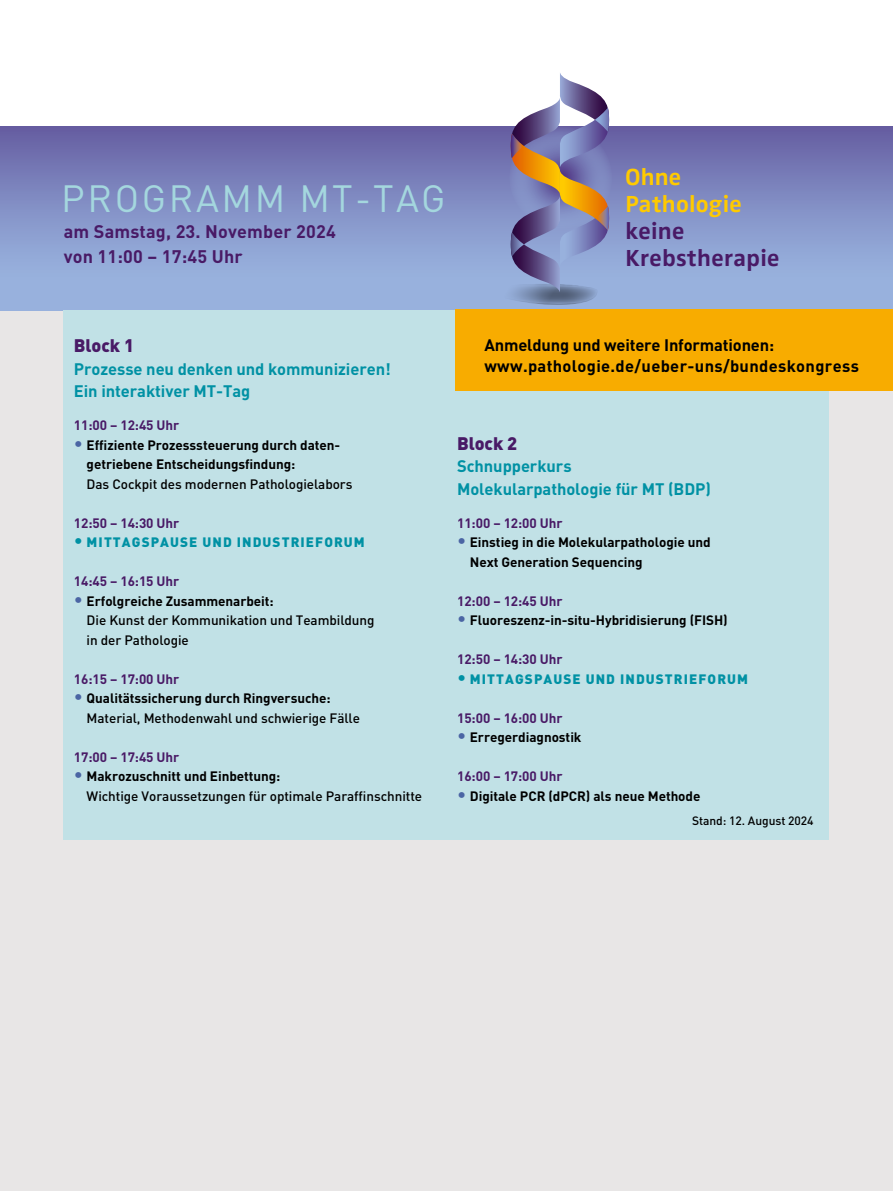
<style>
.page{position:relative;width:893px;height:1191px;background:#fff}
.page>*{position:absolute;margin:0;border:0;box-sizing:border-box;transform-origin:0 0}
._06_BU_fett{font:37.5px "DIN Pro";letter-spacing:.07em;color:#a4d7de}
.t1{font:700 24px "Zwo Pro";letter-spacing:.015em;color:#491a66}
.t2{font:700 24px "Zwo Pro";letter-spacing:.01em;color:#ffca00}
._06_BU_fett-2{font:700 18px "DIN Pro";letter-spacing:.01em;color:#491a66}
._06_BU_fett-3{font:900 18px "DIN Pro";letter-spacing:-.005em;color:#491a66}
._06_BU_fett-4{font:700 16.5px "DIN Pro";letter-spacing:-.005em;color:#0091a4}
._06_BU_fett-5{font:700 16.5px "DIN Pro";letter-spacing:.02em;color:#000}
._06_BU_fett-6{font:700 16.5px "DIN Pro";letter-spacing:-.01em;color:#000}
._06_BU_fett-7{font:700 13.5px "DIN Pro";letter-spacing:-.005em;color:#000}
._06_BU_fett-8{font:500 13.5px "DIN Pro";letter-spacing:-.005em;color:#000}
._06_BU_fett-9{font:700 13.5px "DIN Pro";letter-spacing:-.005em;color:#491a66}
._06_BU_fett-10{font:900 13.5px "DIN Pro";letter-spacing:.08em;color:#0091a4}
._06_BU_fett-11{font:500 12px "DIN Pro";letter-spacing:-.005em;color:#000}
.s1{font-weight:500;font-size:18px;color:#4b65a4}
.s2{font-weight:500;font-size:18px}
</style>
<div class="page">
<div style="left:0;top:126px;width:893px;height:1065px;background:#e8e6e6"></div>
<div style="left:0;top:126px;width:893px;height:184px;background:linear-gradient(to bottom,#6863a6,#a0bfe7)"></div>
<div style="left:64px;top:310px;width:765px;height:530px;background:#c1e1e6"></div>
<div style="left:455px;top:309px;width:438px;height:82px;background:#f8ac00"></div>
<svg style="left:485px;top:73px;width:124px;height:233px"></svg>
<p class="_06_BU_fett" style="left:61px;top:173px;width:386px">PROGRAMM MT-TAG</p>
<p class="_06_BU_fett-2" style="left:64px;top:219px;width:274px">am Samstag, 23. November 2024</p>
<p class="_06_BU_fett-2" style="left:64px;top:244px;width:180px">von 11:00 – 17:45 Uhr</p>
<p class="t2" style="left:625px;top:158px;width:57px">Ohne</p>
<p class="t2" style="left:625px;top:185px;width:118px">Pathologie</p>
<p class="t1" style="left:625px;top:212px;width:61px">keine</p>
<p class="t1" style="left:625px;top:239px;width:156px">Krebstherapie</p>
<p class="_06_BU_fett-3" style="left:74px;top:333px;width:62px">Block 1</p>
<p class="_06_BU_fett-4" style="left:74px;top:357px;width:318px">Prozesse neu denken und kommunizieren!</p>
<p class="_06_BU_fett-4" style="left:74px;top:380px;width:178px">Ein interaktiver MT-Tag</p>
<p class="_06_BU_fett-9" style="left:74px;top:416px;width:107px">11:00 – 12:45 Uhr</p>
<p class="_06_BU_fett-7" style="left:74px;top:435px;width:268px"><span class="s1">•</span> Effiziente Prozesssteuerung durch daten-</p>
<p class="_06_BU_fett-7" style="left:87px;top:455px;width:210px">getriebene Entscheidungsfindung:</p>
<p class="_06_BU_fett-8" style="left:87px;top:474px;width:267px">Das Cockpit des modernen Pathologielabors</p>
<p class="_06_BU_fett-9" style="left:74px;top:513px;width:107px">12:50 – 14:30 Uhr</p>
<p class="_06_BU_fett-10" style="left:74px;top:533px;width:292px"><span class="s2">•</span> MITTAGSPAUSE UND INDUSTRIEFORUM</p>
<p class="_06_BU_fett-9" style="left:74px;top:572px;width:107px">14:45 – 16:15 Uhr</p>
<p class="_06_BU_fett-7" style="left:74px;top:591px;width:201px"><span class="s1">•</span> Erfolgreiche Zusammenarbeit:</p>
<p class="_06_BU_fett-8" style="left:87px;top:611px;width:289px">Die Kunst der Kommunikation und Teambildung</p>
<p class="_06_BU_fett-8" style="left:87px;top:630px;width:104px">in der Pathologie</p>
<p class="_06_BU_fett-9" style="left:74px;top:669px;width:107px">16:15 – 17:00 Uhr</p>
<p class="_06_BU_fett-7" style="left:74px;top:689px;width:258px"><span class="s1">•</span> Qualitätssicherung durch Ringversuche:</p>
<p class="_06_BU_fett-8" style="left:87px;top:708px;width:275px">Material, Methodenwahl und schwierige Fälle</p>
<p class="_06_BU_fett-9" style="left:74px;top:747px;width:107px">17:00 – 17:45 Uhr</p>
<p class="_06_BU_fett-7" style="left:74px;top:767px;width:208px"><span class="s1">•</span> Makrozuschnitt und Einbettung:</p>
<p class="_06_BU_fett-8" style="left:87px;top:786px;width:337px">Wichtige Voraussetzungen für optimale Paraffinschnitte</p>
<p class="_06_BU_fett-6" style="left:484px;top:334px;width:291px">Anmeldung und weitere Informationen:</p>
<p class="_06_BU_fett-5" style="left:484px;top:355px;width:376px">www.pathologie.de/ueber-uns/bundeskongress</p>
<p class="_06_BU_fett-3" style="left:457px;top:431px;width:62px">Block 2</p>
<p class="_06_BU_fett-4" style="left:457px;top:455px;width:116px">Schnupperkurs</p>
<p class="_06_BU_fett-4" style="left:457px;top:477px;width:255px">Molekularpathologie für MT (BDP)</p>
<p class="_06_BU_fett-9" style="left:457px;top:513px;width:107px">11:00 – 12:00 Uhr</p>
<p class="_06_BU_fett-7" style="left:457px;top:533px;width:255px"><span class="s1">•</span> Einstieg in die Molekularpathologie und</p>
<p class="_06_BU_fett-7" style="left:470px;top:552px;width:174px">Next Generation Sequencing</p>
<p class="_06_BU_fett-9" style="left:457px;top:591px;width:107px">12:00 – 12:45 Uhr</p>
<p class="_06_BU_fett-7" style="left:457px;top:611px;width:272px"><span class="s1">•</span> Fluoreszenz-in-situ-Hybridisierung (FISH)</p>
<p class="_06_BU_fett-9" style="left:457px;top:650px;width:107px">12:50 – 14:30 Uhr</p>
<p class="_06_BU_fett-10" style="left:457px;top:669px;width:292px"><span class="s2">•</span> MITTAGSPAUSE UND INDUSTRIEFORUM</p>
<p class="_06_BU_fett-9" style="left:457px;top:708px;width:107px">15:00 – 16:00 Uhr</p>
<p class="_06_BU_fett-7" style="left:457px;top:728px;width:126px"><span class="s1">•</span> Erregerdiagnostik</p>
<p class="_06_BU_fett-9" style="left:457px;top:767px;width:107px">16:00 – 17:00 Uhr</p>
<p class="_06_BU_fett-7" style="left:457px;top:786px;width:245px"><span class="s1">•</span> Digitale PCR (dPCR) als neue Methode</p>
<p class="_06_BU_fett-11" style="left:692px;top:812px;width:123px">Stand: 12. August 2024</p>
</div>
